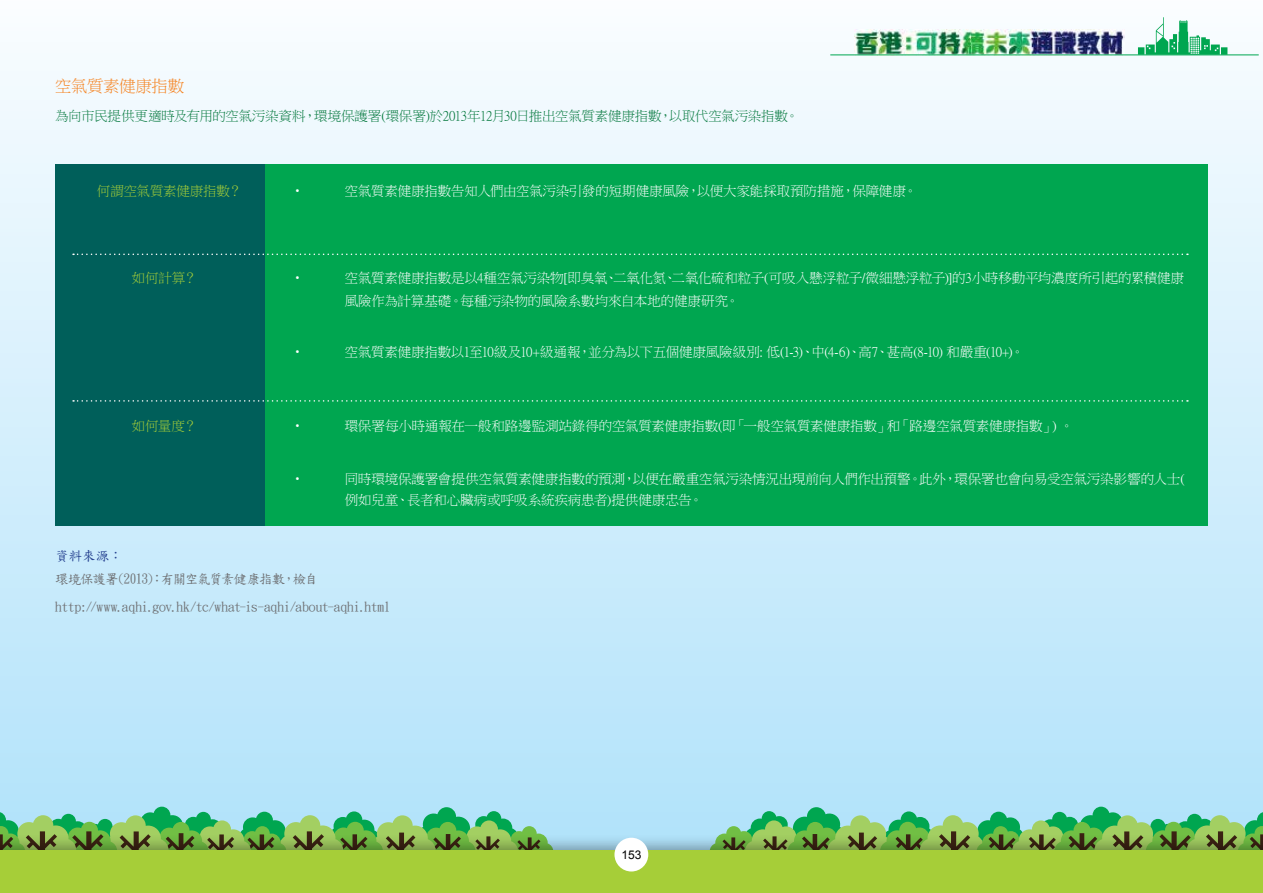
<style>
.page{position:relative;width:1263px;height:893px;background:#fff}
.page>*{position:absolute;margin:0;border:0;box-sizing:border-box;transform-origin:0 0}
.t1{font:16.5px "P Ming Li U";letter-spacing:-.025em;color:#f5821f}
.t2{font:13.5px/22.5px "P Ming Li U";letter-spacing:-.015em;color:#fff}
.t3{font:13.5px/28px "DF Kai Shu SB Estd BF";letter-spacing:-.03em;color:#6d6e71}
.t4{font:13.5px "P Ming Li U";letter-spacing:-.02em;color:#00763a}
.t5{font:13.5px "P Ming Li U";letter-spacing:-.015em;color:#a6ce38}
.t6{font:13.5px "DF Kai Shu SB Estd BF";color:#24408f}
.t7{font:12px "Arial";color:#000}
</style>
<div class="page">
<div style="left:0;top:0;width:1263px;height:893px;background:linear-gradient(to bottom,#fafdff,#ade1fa)"></div>
<img style="left:854px;top:30px;width:270px;height:25px">
<div style="left:55px;top:164px;width:210px;height:362px;background:#005f5a"></div>
<div style="left:265px;top:164px;width:943px;height:362px;background:#00a650"></div>
<svg style="left:73px;top:400px;width:1115px;height:2px"></svg>
<svg style="left:73px;top:254px;width:1115px;height:1px"></svg>
<svg style="left:710px;top:807px;width:553px;height:27px;background:#7dcca1"></svg>
<svg style="left:0;top:807px;width:553px;height:27px;background:#7dcca1"></svg>
<div style="left:0;top:834px;width:1263px;height:59px;background:#000;opacity:.4"></div>
<div style="left:0;top:850px;width:1263px;height:43px;background:#a6ce38"></div>
<div style="left:614px;top:838px;width:34px;height:33px;background:#fff;border-radius:50%"></div>
<svg style="left:1138px;top:17px;width:89px;height:38px"></svg>
<hr style="left:830px;top:55px;width:429px;height:1px;background:#00a650">
<p class="t1" style="left:55px;top:78px;width:130px">空氣質素健康指數</p>
<p class="t4" style="left:55px;top:110px;width:745px">為向市民提供更適時及有用的空氣污染資料，環境保護署(環保署)於2013年12月30日推出空氣質素健康指數，以取代空氣污染指數。</p>
<p class="t5" style="left:97px;top:184px;width:147px">何謂空氣質素健康指數？</p>
<p class="t2" style="left:291px;top:180px;width:15px">•</p>
<p class="t2" style="left:345px;top:180px;width:574px">空氣質素健康指數告知人們由空氣污染引發的短期健康風險，以便大家能採取預防措施，保障健康。</p>
<p class="t5" style="left:132px;top:271px;width:67px">如何計算？</p>
<p class="t5" style="left:132px;top:419px;width:66px">如何量度？</p>
<p class="t2" style="left:291px;top:267px;width:15px">•</p>
<p class="t2" style="left:345px;top:267px;width:841px">空氣質素健康指數是以4種空氣污染物[即臭氧、二氧化氮、二氧化硫和粒子(可吸入懸浮粒子/微細懸浮粒子)]的3小時移動平均濃度所引起的累積健康風險作為計算基礎。每種污染物的風險系數均來自本地的健康研究。</p>
<p class="t2" style="left:291px;top:341px;width:15px">•</p>
<p class="t2" style="left:345px;top:341px;width:681px">空氣質素健康指數以1至10級及10+級通報，並分為以下五個健康風險級別: 低(1-3)、中(4-6)、高7、甚高(8-10) 和嚴重(10+)。</p>
<p class="t2" style="left:291px;top:414px;width:15px">•</p>
<p class="t2" style="left:345px;top:414px;width:730px">環保署每小時通報在一般和路邊監測站錄得的空氣質素健康指數(即「一般空氣質素健康指數」和「路邊空氣質素健康指數」) 。</p>
<p class="t2" style="left:291px;top:468px;width:15px">•</p>
<p class="t2" style="left:345px;top:468px;width:841px;line-height:21px">同時環境保護署會提供空氣質素健康指數的預測，以便在嚴重空氣污染情況出現前向人們作出預警。此外，環保署也會向易受空氣污染影響的人士(例如兒童、長者和心臟病或呼吸系統疾病患者)提供健康忠告。</p>
<p class="t6" style="left:55px;top:549px;width:69px">資料來源：</p>
<p class="t3" style="left:55px;top:565px;width:337px">環境保護署(2013)：有關空氣質素健康指數，檢自http://www.aqhi.gov.hk/tc/what-is-aqhi/about-aqhi.html</p>
<p class="t7" style="left:621px;top:847px;width:22px">153</p>
</div>
